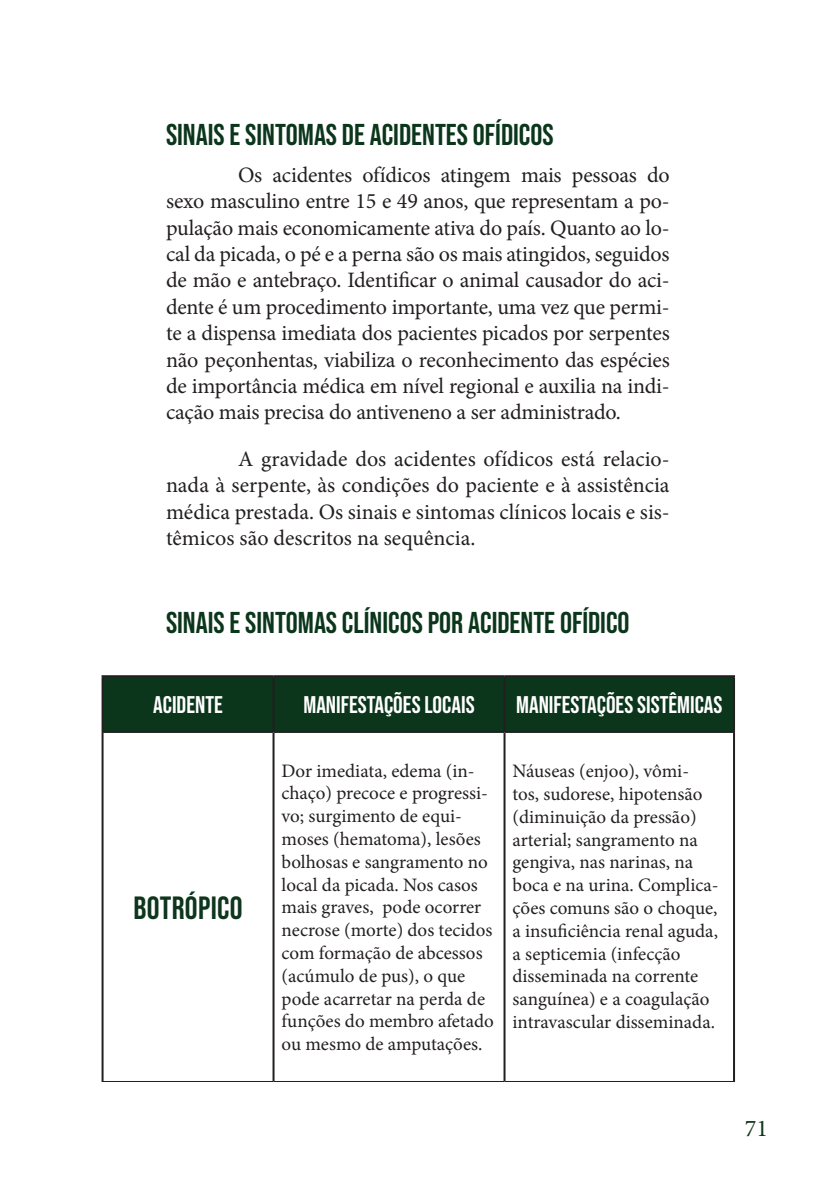
<style>
.page{position:relative;width:840px;height:1191px;background:#fff}
.page>*{position:absolute;margin:0;border:0;box-sizing:border-box;transform-origin:0 0}
.t1{font:32px "Bebas Neue";letter-spacing:.01em;color:#0d361c}
.t2{font:30px "Bebas Neue";color:#0b361b}
.t3{font:24px "Bebas Neue";color:#fff}
.t4{font:24px "Minion Pro";color:#0d361c}
.t5{font:22px/26.4px "Minion Pro";letter-spacing:-.005em;color:#231f20;text-align:justify}
.t6{font:19px/22.8px "Minion Pro";color:#231f20}
</style>
<div class="page">
<div style="left:103px;top:677px;width:629px;height:54px;background:#0b361b"></div>
<hr style="left:101px;top:733px;width:2px;height:348px;background:#231f20">
<hr style="left:272px;top:733px;width:2px;height:348px;background:#231f20">
<hr style="left:503px;top:733px;width:2px;height:348px;background:#231f20">
<hr style="left:732px;top:733px;width:2px;height:348px;background:#231f20">
<hr style="left:101px;top:1081px;width:172px;height:2px;background:#231f20">
<hr style="left:273px;top:1081px;width:231px;height:2px;background:#231f20">
<hr style="left:504px;top:1081px;width:230px;height:2px;background:#231f20">
<hr style="left:273px;top:675px;width:231px;height:2px;background:#231f20">
<hr style="left:504px;top:675px;width:230px;height:2px;background:#231f20">
<hr style="left:503px;top:677px;width:2px;height:54px;background:#231f20">
<hr style="left:732px;top:677px;width:2px;height:54px;background:#231f20">
<hr style="left:273px;top:731px;width:231px;height:2px;background:#231f20">
<hr style="left:504px;top:731px;width:230px;height:2px;background:#231f20">
<hr style="left:101px;top:675px;width:172px;height:2px;background:#231f20">
<hr style="left:101px;top:677px;width:2px;height:54px;background:#231f20">
<hr style="left:272px;top:677px;width:2px;height:54px;background:#231f20">
<hr style="left:101px;top:731px;width:172px;height:2px;background:#231f20">
<div style="left:93px;top:1082px;width:667px;height:109px;background:#fff"></div>
<p class="t2" style="left:166px;top:118px;width:389px">SINAIS E SINTOMAS DE ACIDENTES OFÍDICOS</p>
<p class="t5" style="left:166px;top:162px;width:505px;text-indent:72px">Os acidentes ofídicos atingem mais pessoas do sexo masculino entre 15 e 49 anos, que representam a po&shy;pulação mais economicamente ativa do país. Quanto ao lo&shy;cal da picada, o pé e a perna são os mais atingidos, seguidos de mão e antebraço. Identificar o animal causador do aci&shy;dente é um procedimento importante, uma vez que permi&shy;te a dispensa imediata dos pacientes picados por serpentes não peçonhentas, viabiliza o reconhecimento das espécies de importância médica em nível regional e auxilia na indi&shy;cação mais precisa do antiveneno a ser administrado.</p>
<p class="t5" style="left:166px;top:445px;width:505px;text-indent:72px">A gravidade dos acidentes ofídicos está relacio&shy;nada à serpente, às condições do paciente e à assistência médica prestada. Os sinais e sintomas clínicos locais e sis&shy;têmicos são descritos na sequência.</p>
<p class="t2" style="left:166px;top:605px;width:465px">SINAIS E SINTOMAS CLÍNICOS POR ACIDENTE OFÍDICO</p>
<p class="t3" style="left:153px;top:691px;width:71px">ACIDENTE</p>
<p class="t3" style="left:303px;top:691px;width:173px">MANIFESTAÇÕES LOCAIS</p>
<p class="t3" style="left:516px;top:691px;width:208px">MANIFESTAÇÕES SISTÊMICAS</p>
<p class="t1" style="left:133px;top:889px;width:111px">BOTRÓPICO</p>
<p class="t6" style="left:281px;top:759px;width:214px">Dor imediata, edema (in&shy;chaço) precoce e progressi&shy;vo; surgimento de equi&shy;moses (hematoma), lesões bolhosas e sangramento no local da picada. Nos casos mais graves, pode ocorrer necrose (morte) dos tecidos com formação de abcessos (acúmulo de pus), o que pode acarretar na perda de funções do membro afetado ou mesmo de amputações.</p>
<p class="t6" style="left:512px;top:759px;width:207px">Náuseas (enjoo), vômi&shy;tos, sudorese, hipotensão (diminuição da pressão) arterial; sangramento na gengiva, nas narinas, na boca e na urina. Complica&shy;ções comuns são o choque, a insuficiência renal aguda, a septicemia (infecção disseminada na corrente sanguínea) e a coagulação intravascular disseminada.</p>
<p class="t4" style="left:744px;top:1112px;width:25px">71</p>
</div>
